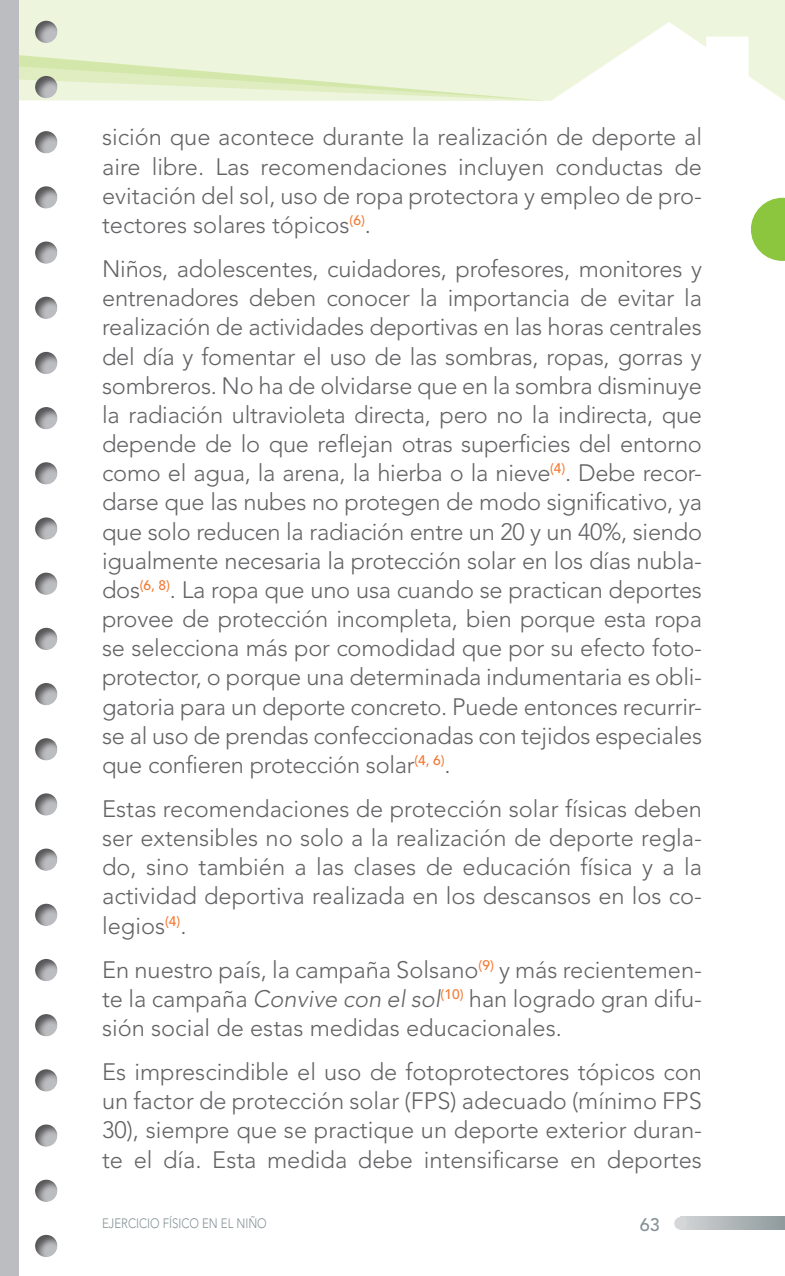
<style>
.page{position:relative;width:785px;height:1276px;background:#fff}
.page>*{position:absolute;margin:0;border:0;box-sizing:border-box;transform-origin:0 0}
.TEXTO_GENERAL{font:300 23.62px/29.2px "Avenir LT Std";color:#636366;text-align:justify}
.t1{font:500 18px "Avenir LT Std";color:#849296}
.t2{font:300 13.5px "Avenir LT Std";color:#849295;scale:.85 1}
.s1{font-style:italic}
</style>
<div class="page">
<svg style="left:683px;top:1217px;width:101px;height:12px"></svg>
<div style="left:674px;top:1217px;width:13px;height:12px;background:#d4d6d7;border-radius:50%"></div>
<svg style="left:549px;top:0;width:235px;height:101px;fill:#edf5dc"></svg>
<svg style="left:21px;top:0;width:528px;height:101px;background:#eaf3d7"></svg>
<svg style="left:751px;top:198px;width:33px;height:63px"></svg>
<div style="left:32px;top:19px;width:27px;height:27px;background:#231f20;opacity:.62"></div>
<div style="left:32px;top:74px;width:27px;height:27px;background:#231f20;opacity:.62"></div>
<div style="left:32px;top:129px;width:27px;height:27px;background:#231f20;opacity:.62"></div>
<div style="left:32px;top:184px;width:27px;height:27px;background:#231f20;opacity:.62"></div>
<div style="left:32px;top:239px;width:27px;height:27px;background:#231f20;opacity:.62"></div>
<div style="left:32px;top:294px;width:27px;height:27px;background:#231f20;opacity:.62"></div>
<div style="left:32px;top:350px;width:27px;height:27px;background:#231f20;opacity:.62"></div>
<div style="left:32px;top:405px;width:27px;height:27px;background:#231f20;opacity:.62"></div>
<div style="left:32px;top:460px;width:27px;height:27px;background:#231f20;opacity:.62"></div>
<div style="left:32px;top:515px;width:27px;height:27px;background:#231f20;opacity:.62"></div>
<div style="left:32px;top:570px;width:27px;height:27px;background:#231f20;opacity:.62"></div>
<div style="left:32px;top:625px;width:27px;height:27px;background:#231f20;opacity:.62"></div>
<div style="left:32px;top:681px;width:27px;height:27px;background:#231f20;opacity:.62"></div>
<div style="left:32px;top:736px;width:27px;height:27px;background:#231f20;opacity:.62"></div>
<div style="left:32px;top:791px;width:27px;height:27px;background:#231f20;opacity:.62"></div>
<div style="left:32px;top:846px;width:27px;height:27px;background:#231f20;opacity:.62"></div>
<div style="left:32px;top:901px;width:27px;height:27px;background:#231f20;opacity:.62"></div>
<div style="left:32px;top:956px;width:27px;height:27px;background:#231f20;opacity:.62"></div>
<div style="left:32px;top:1012px;width:27px;height:27px;background:#231f20;opacity:.62"></div>
<div style="left:32px;top:1067px;width:27px;height:27px;background:#231f20;opacity:.62"></div>
<div style="left:32px;top:1122px;width:27px;height:27px;background:#231f20;opacity:.62"></div>
<div style="left:32px;top:1177px;width:27px;height:27px;background:#231f20;opacity:.62"></div>
<div style="left:32px;top:1232px;width:27px;height:27px;background:#231f20;opacity:.62"></div>
<div style="left:0;top:0;width:21px;height:1276px;background:#bcbdc0"></div>
<p class="TEXTO_GENERAL" style="left:102px;top:123px;width:601px">sición que acontece durante la realización de deporte al aire libre. Las recomendaciones incluyen conductas de evitación del sol, uso de ropa protectora y empleo de pro&shy;tectores solares tópicos<sup>(6)</sup>.</p>
<p class="TEXTO_GENERAL" style="left:102px;top:254px;width:601px">Niños, adolescentes, cuidadores, profesores, monitores y entrenadores deben conocer la importancia de evitar la realización de actividades deportivas en las horas centrales del día y fomentar el uso de las sombras, ropas, gorras y sombreros. No ha de olvidarse que en la sombra disminuye la radiación ultravioleta directa, pero no la indirecta, que depende de lo que reflejan otras superficies del entorno como el agua, la arena, la hierba o la nieve<sup>(4)</sup>. Debe recor&shy;darse que las nubes no protegen de modo significativo, ya que solo reducen la radiación entre un 20 y un 40%, siendo igualmente necesaria la protección solar en los días nubla&shy;dos<sup>(6,</sup> <sup>8)</sup>. La ropa que uno usa cuando se practican deportes provee de protección incompleta, bien porque esta ropa se selecciona más por comodidad que por su efecto foto&shy;protector, o porque una determinada indumentaria es obli&shy;gatoria para un deporte concreto. Puede entonces recurrir&shy;se al uso de prendas confeccionadas con tejidos especiales que confieren protección solar<sup>(4,</sup> <sup>6)</sup>.</p>
<p class="TEXTO_GENERAL" style="left:102px;top:794px;width:601px">Estas recomendaciones de protección solar físicas deben ser extensibles no solo a la realización de deporte regla&shy;do, sino también a las clases de educación física y a la actividad deportiva realizada en los descansos en los co&shy;legios<sup>(4)</sup>.</p>
<p class="TEXTO_GENERAL" style="left:102px;top:955px;width:601px">En nuestro país, la campaña Solsano<sup>(9)</sup> y más recientemen&shy;te la campaña <span class="s1">Convive con el sol</span><sup>(10)</sup> han logrado gran difu&shy;sión social de estas medidas educacionales.</p>
<p class="TEXTO_GENERAL" style="left:102px;top:1057px;width:601px">Es imprescindible el uso de fotoprotectores tópicos con un factor de protección solar (FPS) adecuado (mínimo FPS 30), siempre que se practique un deporte exterior duran&shy;te el día. Esta medida debe intensificarse en deportes</p>
<p class="t2" style="left:102px;top:1215px;width:195px">EJERCICIO FÍSICO EN EL NIÑO</p>
<p class="t1" style="left:639px;top:1214px;width:22px">63</p>
</div>
